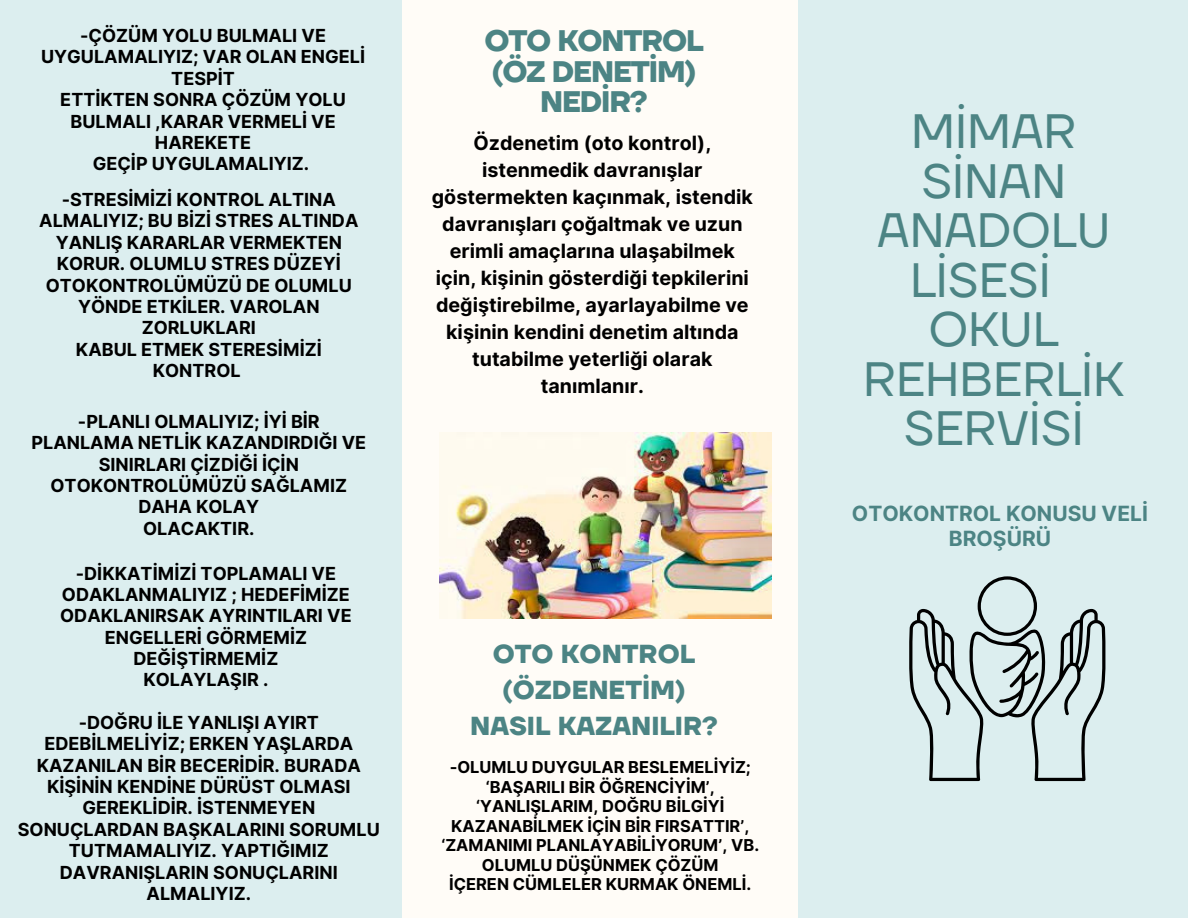
<style>
.page{position:relative;width:1188px;height:918px;background:#dceeef}
.page>*{position:absolute;margin:0;border:0;box-sizing:border-box;transform-origin:0 0}
.t1{font:48px/49.5px "TT Firs Neue";color:#4c8484;text-align:center}
.t2{font:700 29.55px/30.6px "TT Firs Neue";letter-spacing:-.04em;color:#4c8484;text-align:center}
.t3{font:700 25.95px/36px "TT Firs Neue";color:#4c8484;text-align:center}
.t4{font:700 21px/24.8px "Inter";color:#4c8484;text-align:center}
.t5{font:700 19.65px/27px "Inter";color:#000;text-align:center}
.t6{font:700 18px/21.3px "Inter";color:#000;text-align:center}
.t7{font:700 16.35px/19.5px "Inter";color:#000;text-align:center}
</style>
<div class="page">
<div style="left:402px;top:0;width:396px;height:918px;background:#fffcf7"></div>
<img style="left:440px;top:433px;width:332px;height:185px">
<svg style="left:909px;top:576px;width:197px;height:205px"></svg>
<p class="t6" style="left:41px;top:25px;width:326px">-ÇÖZÜM YOLU BULMALI VE<br>UYGULAMALIYIZ; VAR OLAN ENGELİ<br>TESPİT</p>
<p class="t6" style="left:60px;top:89px;width:287px">ETTİKTEN SONRA ÇÖZÜM YOLU<br>BULMALI ,KARAR VERMELİ VE<br>HAREKETE</p>
<p class="t6" style="left:93px;top:153px;width:218px">GEÇİP UYGULAMALIYIZ.</p>
<p class="t6" style="left:39px;top:189px;width:321px">-STRESİMİZİ KONTROL ALTINA<br>ALMALIYIZ; BU BİZİ STRES ALTINDA</p>
<p class="t6" style="left:56px;top:232px;width:288px;text-align:left">YANLIŞ KARARLAR VERMEKTEN<br>KORUR. OLUMLU STRES DÜZEYİ</p>
<p class="t6" style="left:46px;top:274px;width:307px">OTOKONTROLÜMÜZÜ DE OLUMLU<br>YÖNDE ETKİLER. VAROLAN<br>ZORLUKLARI</p>
<p class="t6" style="left:76px;top:339px;width:247px">KABUL ETMEK STERESİMİZİ<br>KONTROL</p>
<p class="t6" style="left:31px;top:411px;width:336px">-PLANLI OLMALIYIZ; İYİ BİR<br>PLANLAMA NETLİK KAZANDIRDIĞI VE</p>
<p class="t6" style="left:51px;top:453px;width:298px">SINIRLARI ÇİZDİĞİ İÇİN<br>OTOKONTROLÜMÜZÜ SAĞLAMIZ<br>DAHA KOLAY</p>
<p class="t6" style="left:143px;top:518px;width:113px">OLACAKTIR.</p>
<p class="t6" style="left:62px;top:562px;width:290px">-DİKKATİMİZİ TOPLAMALI VE<br>ODAKLANMALIYIZ ; HEDEFİMİZE</p>
<p class="t6" style="left:60px;top:605px;width:293px">ODAKLANIRSAK AYRINTILARI VE<br>ENGELLERİ GÖRMEMİZ<br>DEĞİŞTİRMEMİZ</p>
<p class="t6" style="left:143px;top:669px;width:127px">KOLAYLAŞIR .</p>
<p class="t6" style="left:44px;top:712px;width:310px">-DOĞRU İLE YANLIŞI AYIRT<br>EDEBİLMELİYİZ; ERKEN YAŞLARDA</p>
<p class="t6" style="left:37px;top:754px;width:326px">KAZANILAN BİR BECERİDİR. BURADA<br>KİŞİNİN KENDİNE DÜRÜST OLMASI</p>
<p class="t6" style="left:18px;top:797px;width:363px">GEREKLİDİR. İSTENMEYEN<br>SONUÇLARDAN BAŞKALARINI SORUMLU</p>
<p class="t6" style="left:60px;top:840px;width:279px">TUTMAMALIYIZ. YAPTIĞIMIZ<br>DAVRANIŞLARIN SONUÇLARINI<br>ALMALIYIZ.</p>
<p class="t2" style="left:484px;top:27px;width:221px">OTO KONTROL (ÖZ DENETİM)<br>NEDİR?</p>
<p class="t5" style="left:432px;top:129px;width:323px">Özdenetim (oto kontrol), istenmedik davranışlar göstermekten kaçınmak, istendik davranışları çoğaltmak ve uzun erimli amaçlarına ulaşabilmek için, kişinin gösterdiği tepkilerini değiştirebilme, ayarlayabilme ve kişinin kendini denetim altında tutabilme yeterliği olarak tanımlanır.</p>
<p class="t3" style="left:470px;top:637px;width:249px">OTO KONTROL (ÖZDENETİM)<br>NASIL KAZANILIR?</p>
<p class="t7" style="left:450px;top:758px;width:303px">-OLUMLU DUYGULAR BESLEMELİYİZ; ‘BAŞARILI BİR ÖĞRENCİYİM’,</p>
<p class="t7" style="left:451px;top:797px;width:300px">‘YANLIŞLARIM, DOĞRU BİLGİYİ<br>KAZANABİLMEK İÇİN BİR FIRSATTIR’,</p>
<p class="t7" style="left:441px;top:836px;width:319px">‘ZAMANIMI PLANLAYABİLİYORUM’, VB.<br>OLUMLU DÜŞÜNMEK ÇÖZÜM</p>
<p class="t7" style="left:449px;top:875px;width:304px">İÇEREN CÜMLELER KURMAK ÖNEMLİ.</p>
<p class="t1" style="left:863px;top:109px;width:263px">MİMAR<br>SİNAN<br>ANADOLU<br>LİSESİ<br>OKUL<br>REHBERLİK<br>SERVİSİ</p>
<p class="t4" style="left:852px;top:501px;width:298px">OTOKONTROL KONUSU VELİ<br>BROŞÜRÜ</p>
</div>
